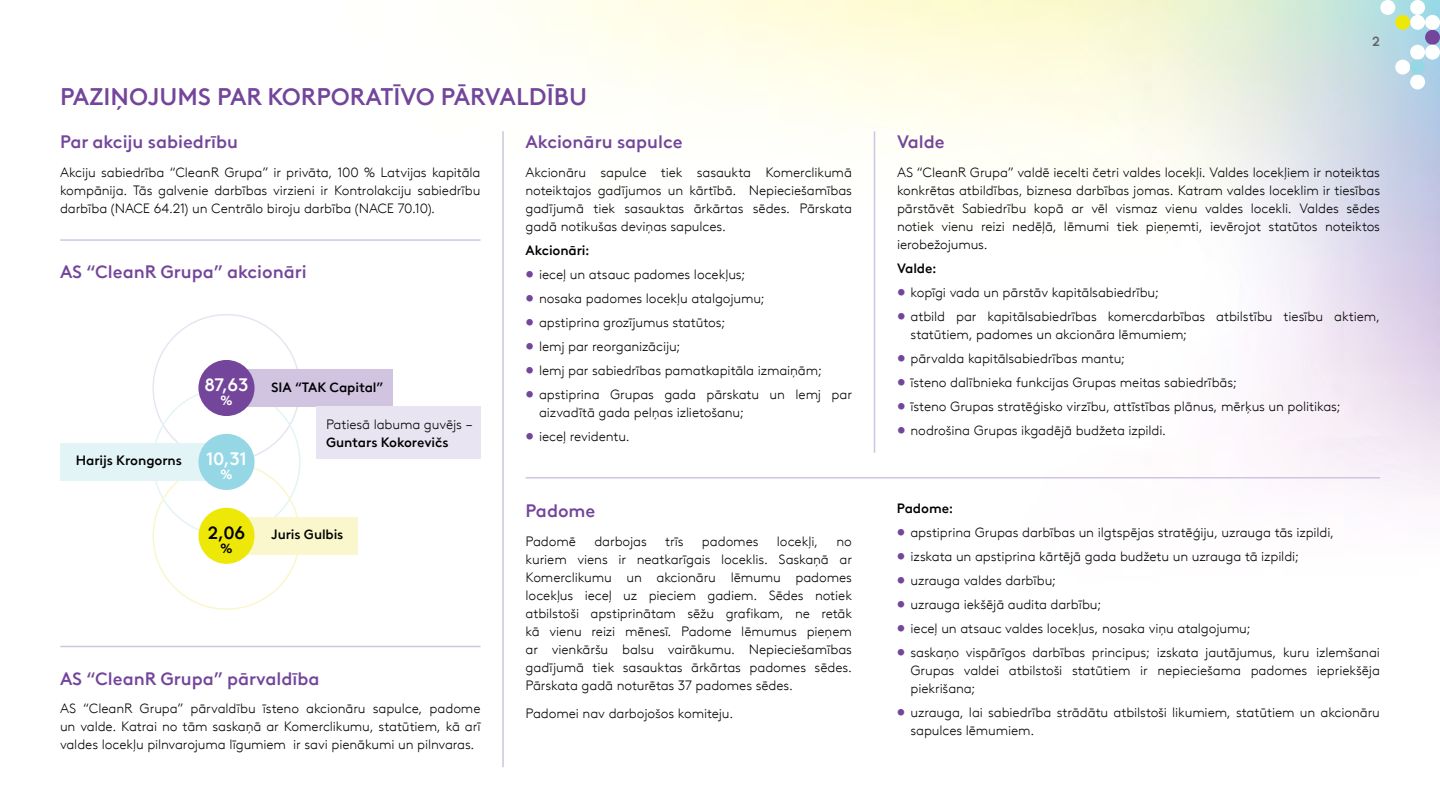
<style>
.page{position:relative;width:1440px;height:810px;background:#fff}
.page>*{position:absolute;margin:0;border:0;box-sizing:border-box;transform-origin:0 0}
.t1{font:500 24px "Brown LLTT";color:#73459b}
.t2{font:500 18px "Brown LLTT";color:#73459b}
.t3{font:500 18px "Brown LLTT";letter-spacing:-.01em;color:#fff}
.t4{font:500 18px "Brown LLTT";color:#000}
.t5{font:300 13.5px/18px "Brown LLTT";letter-spacing:-.01em;color:#000}
.t6{font:500 13.5px "Brown LLTT";letter-spacing:-.01em;color:#000}
.t7{font:500 13.5px "Brown LLTT";color:#fff}
.t8{font:500 13.5px "Brown LLTT";color:#636466}
.s1{font-weight:500}
.s2{color:#73459b}
</style>
<div class="page">
<div style="left:1395px;top:15px;width:15px;height:15px;background:#eee809;border-radius:50%"></div>
<div style="left:1410px;top:60px;width:15px;height:15px;background:#95d7e5;border-radius:50%"></div>
<div style="left:1425px;top:30px;width:15px;height:15px;background:#73459b;border-radius:50%"></div>
<div style="left:226px;top:369px;width:167px;height:38px;background:#d0c4e1"></div>
<div style="left:316px;top:407px;width:165px;height:52px;background:#e9e4f2"></div>
<div style="left:60px;top:443px;width:166px;height:38px;background:#e3f4f6"></div>
<div style="left:226px;top:517px;width:132px;height:38px;background:#f9f7cb"></div>
<div style="left:198px;top:360px;width:57px;height:56px;background:#73459b;border-radius:50%"></div>
<div style="left:198px;top:434px;width:57px;height:56px;background:#95d7e5;border-radius:50%"></div>
<div style="left:198px;top:508px;width:57px;height:56px;background:#eee809;border-radius:50%"></div>
<hr style="left:502px;top:131px;width:2px;height:636px;background:#d0c4e1">
<hr style="left:874px;top:131px;width:1px;height:322px;background:#d0c4e1">
<hr style="left:526px;top:477px;width:854px;height:1px;background:#d0c4e1">
<hr style="left:60px;top:239px;width:421px;height:2px;background:#d0c4e1">
<hr style="left:60px;top:646px;width:421px;height:1px;background:#d0c4e1">
<h1 class="t1" style="left:60px;top:78px;width:528px">PAZIŅOJUMS PAR KORPORATĪVO PĀRVALDĪBU</h1>
<h2 class="t2" style="left:60px;top:128px;width:179px">Par akciju sabiedrību</h2>
<p class="t5" style="left:60px;top:162px;width:422px;text-align:justify">Akciju sabiedrība “CleanR Grupa” ir privāta, 100 % Latvijas kapitāla kompānija. Tās galvenie darbības virzieni ir Kontrolakciju sabiedrību darbība (NACE 64.21) un Centrālo biroju darbība (NACE 70.10).</p>
<h2 class="t2" style="left:526px;top:128px;width:159px">Akcionāru sapulce</h2>
<p class="t5" style="left:526px;top:162px;width:328px;text-align:justify">Akcionāru sapulce tiek sasaukta Komerclikumā noteiktajos gadījumos un kārtībā. Nepieciešamības gadījumā tiek sasauktas ārkārtas sēdes. Pārskata gadā notikušas deviņas sapulces.</p>
<p class="t5" style="left:526px;top:237px;width:328px;line-height:24px"><span class="s1">Akcionāri:<br></span><span class="s2">ͺ</span> ieceļ un atsauc padomes locekļus;<br><span class="s2">ͺ</span> nosaka padomes locekļu atalgojumu;<br><span class="s2">ͺ</span> apstiprina grozījumus statūtos;<br><span class="s2">ͺ</span> lemj par reorganizāciju;<br><span class="s2">ͺ</span> lemj par sabiedrības pamatkapitāla izmaiņām;<br><span class="s2">ͺ</span> apstiprina Grupas gada pārskatu un lemj par</p>
<p class="t5" style="left:526px;top:399px;width:220px;line-height:24px;text-indent:14px">aizvadītā gada pelņas izlietošanu; <span class="s2">ͺ</span> ieceļ revidentu.</p>
<h2 class="t2" style="left:60px;top:258px;width:248px">AS “CleanR Grupa” akcionāri</h2>
<h2 class="t3" style="left:204px;top:371px;width:46px">87,63</h2>
<p class="t7" style="left:221px;top:390px;width:13px">%</p>
<p class="t6" style="left:271px;top:376px;width:114px">SIA “TAK Capital”</p>
<p class="t5" style="left:326px;top:415px;width:148px">Patiesā labuma guvējs –</p>
<p class="t6" style="left:326px;top:432px;width:124px">Guntars Kokorevičs</p>
<p class="t6" style="left:76px;top:450px;width:108px">Harijs Krongorns</p>
<h2 class="t3" style="left:206px;top:445px;width:42px">10,31</h2>
<p class="t7" style="left:221px;top:464px;width:13px">%</p>
<h2 class="t4" style="left:208px;top:519px;width:39px">2,06</h2>
<p class="t6" style="left:221px;top:538px;width:13px">%</p>
<p class="t6" style="left:271px;top:524px;width:74px">Juris Gulbis</p>
<h2 class="t2" style="left:60px;top:664px;width:261px">AS “CleanR Grupa” pārvaldība</h2>
<p class="t5" style="left:60px;top:699px;width:422px;text-align:justify">AS “CleanR Grupa” pārvaldību īsteno akcionāru sapulce, padome un valde. Katrai no tām saskaņā ar Komerclikumu, statūtiem, kā arī valdes locekļu pilnvarojuma līgumiem ir savi pienākumi un pilnvaras.</p>
<h2 class="t2" style="left:526px;top:497px;width:71px">Padome</h2>
<p class="t5" style="left:526px;top:531px;width:52px">Padomē</p>
<p class="t5" style="left:594px;top:531px;width:54px">darbojas</p>
<p class="t5" style="left:665px;top:531px;width:20px">trīs</p>
<p class="t5" style="left:702px;top:531px;width:58px">padomes</p>
<p class="t5" style="left:777px;top:531px;width:43px">locekļi,</p>
<p class="t5" style="left:526px;top:531px;width:328px;text-align:justify;text-indent:311px">no kuriem viens ir neatkarīgais loceklis. Saskaņā ar Komerclikumu un akcionāru lēmumu padomes locekļus ieceļ uz pieciem gadiem. Sēdes notiek atbilstoši apstiprinātam sēžu grafikam, ne retāk kā vienu reizi mēnesī. Padome lēmumus pieņem ar vienkāršu balsu vairākumu. Nepieciešamības gadījumā tiek sasauktas ārkārtas padomes sēdes.<br>Pārskata gadā noturētas 37 padomes sēdes.</p>
<p class="t5" style="left:526px;top:704px;width:209px">Padomei nav darbojošos komiteju.</p>
<p class="t8" style="left:1372px;top:31px;width:9px">2</p>
<h2 class="t2" style="left:897px;top:128px;width:49px">Valde</h2>
<p class="t5" style="left:897px;top:162px;width:485px;text-align:justify">AS “CleanR Grupa” valdē iecelti četri valdes locekļi. Valdes locekļiem ir noteiktas konkrētas atbildības, biznesa darbības jomas. Katram valdes loceklim ir tiesības pārstāvēt Sabiedrību kopā ar vēl vismaz vienu valdes locekli. Valdes sēdes notiek vienu reizi nedēļā, lēmumi tiek pieņemti, ievērojot statūtos noteiktos ierobežojumus.</p>
<p class="t5" style="left:897px;top:255px;width:485px;line-height:24px"><span class="s1">Valde:<br></span><span class="s2">ͺ</span> kopīgi vada un pārstāv kapitālsabiedrību;<br><span class="s2">ͺ</span> atbild par kapitālsabiedrības komercdarbības atbilstību tiesību aktiem,</p>
<p class="t5" style="left:897px;top:321px;width:445px;line-height:24px;text-indent:14px">statūtiem, padomes un akcionāra lēmumiem;<br><span class="s2">ͺ</span> pārvalda kapitālsabiedrības mantu;<br><span class="s2">ͺ</span> īsteno dalībnieka funkcijas Grupas meitas sabiedrībās;<br><span class="s2">ͺ</span> īsteno Grupas stratēģisko virzību, attīstības plānus, mērķus un politikas; <span class="s2">ͺ</span> nodrošina Grupas ikgadējā budžeta izpildi.</p>
<p class="t5" style="left:897px;top:496px;width:485px;line-height:24px"><span class="s1">Padome:<br></span><span class="s2">ͺ</span> apstiprina Grupas darbības un ilgtspējas stratēģiju, uzrauga tās izpildi,<br><span class="s2">ͺ</span> izskata un apstiprina kārtējā gada budžetu un uzrauga tā izpildi;<br><span class="s2">ͺ</span> uzrauga valdes darbību;<br><span class="s2">ͺ</span> uzrauga iekšējā audita darbību;<br><span class="s2">ͺ</span> ieceļ un atsauc valdes locekļus, nosaka viņu atalgojumu;<br><span class="s2">ͺ</span> saskaņo vispārīgos darbības principus; izskata jautājumus, kuru izlemšanai</p>
<p class="t5" style="left:910px;top:661px;width:471px">Grupas valdei atbilstoši statūtiem ir nepieciešama padomes iepriekšēja piekrišana;</p>
<p class="t5" style="left:910px;top:703px;width:471px;text-indent:-14px"><span class="s2">ͺ</span> uzrauga, lai sabiedrība strādātu atbilstoši likumiem, statūtiem un akcionāru sapulces lēmumiem.</p>
</div>
